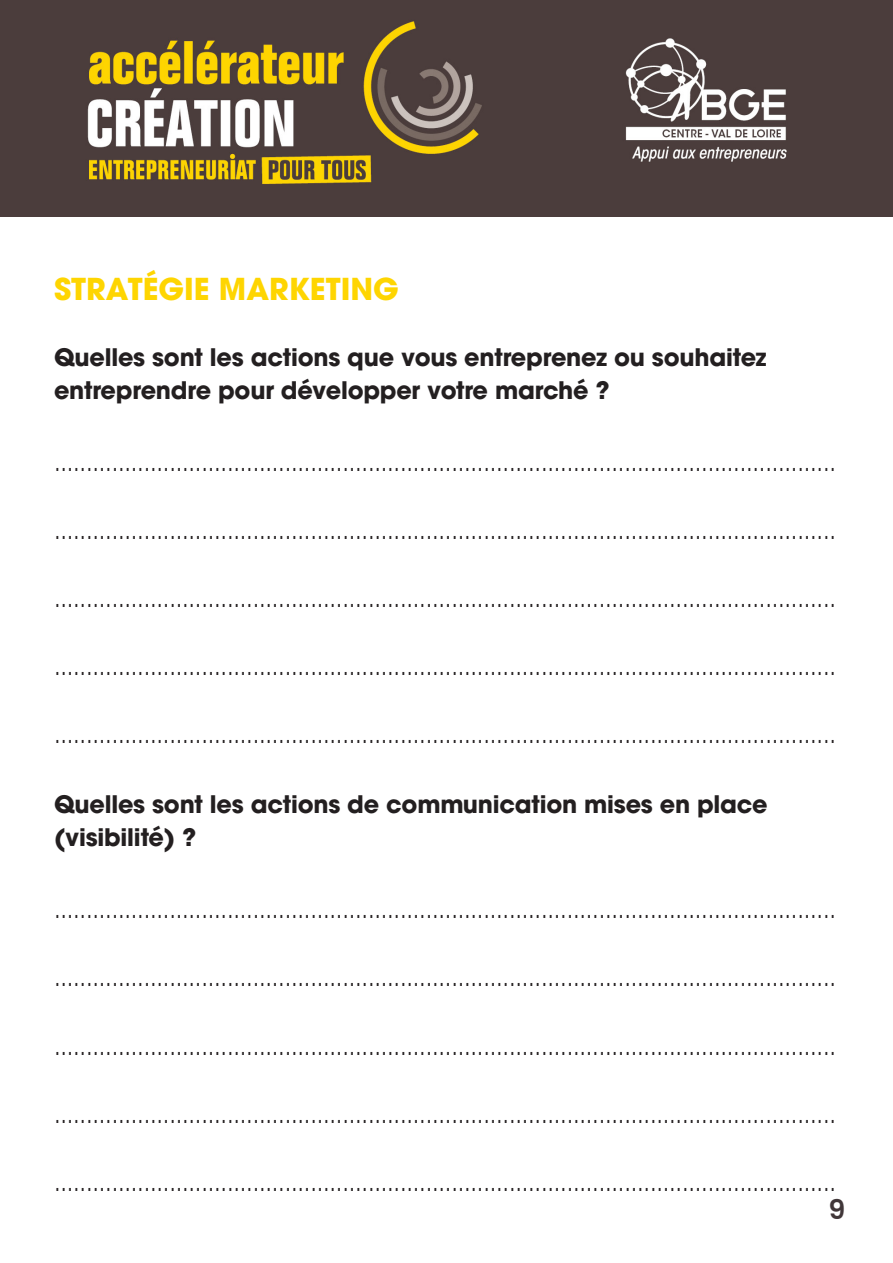
<style>
.page{position:relative;width:893px;height:1263px;background:#fff}
.page>*{position:absolute;margin:0;border:0;box-sizing:border-box;transform-origin:0 0}
.t1{font:700 30px "ITC Avant Garde Pro";color:#fed501}
.t2{font:600 27px "Poppins";color:#413739}
.t3{font:24px "ITC Avant Garde Pro";color:#231f20}
.t4{font:700 24px "ITC Avant Garde Pro";letter-spacing:-.01em;color:#231f20}
</style>
<div class="page">
<img style="left:0;top:0;width:893px;height:217px">
<p class="t1" style="left:54px;top:269px;width:346px">STRATÉGIE MARKETING</p>
<p class="t4" style="left:54px;top:341px;width:714px">Quelles sont les actions que vous entreprenez ou souhaitez</p>
<p class="t4" style="left:54px;top:374px;width:557px">entreprendre pour développer votre marché ?</p>
<p class="t3" style="left:54px;top:447px;width:784px">..........................................................................................................................</p>
<p class="t3" style="left:54px;top:515px;width:784px">..........................................................................................................................</p>
<p class="t3" style="left:54px;top:583px;width:784px">..........................................................................................................................</p>
<p class="t3" style="left:54px;top:651px;width:784px">..........................................................................................................................</p>
<p class="t3" style="left:54px;top:719px;width:784px">..........................................................................................................................</p>
<p class="t4" style="left:54px;top:788px;width:715px">Quelles sont les actions de communication mises en place</p>
<p class="t4" style="left:54px;top:821px;width:144px">(visibilité) ?</p>
<p class="t3" style="left:54px;top:895px;width:784px">..........................................................................................................................</p>
<p class="t3" style="left:54px;top:963px;width:784px">..........................................................................................................................</p>
<p class="t3" style="left:54px;top:1031px;width:784px">..........................................................................................................................</p>
<p class="t3" style="left:54px;top:1099px;width:784px">..........................................................................................................................</p>
<p class="t3" style="left:54px;top:1167px;width:784px">..........................................................................................................................</p>
<p class="t2" style="left:828px;top:1194px;width:18px">9</p>
</div>
